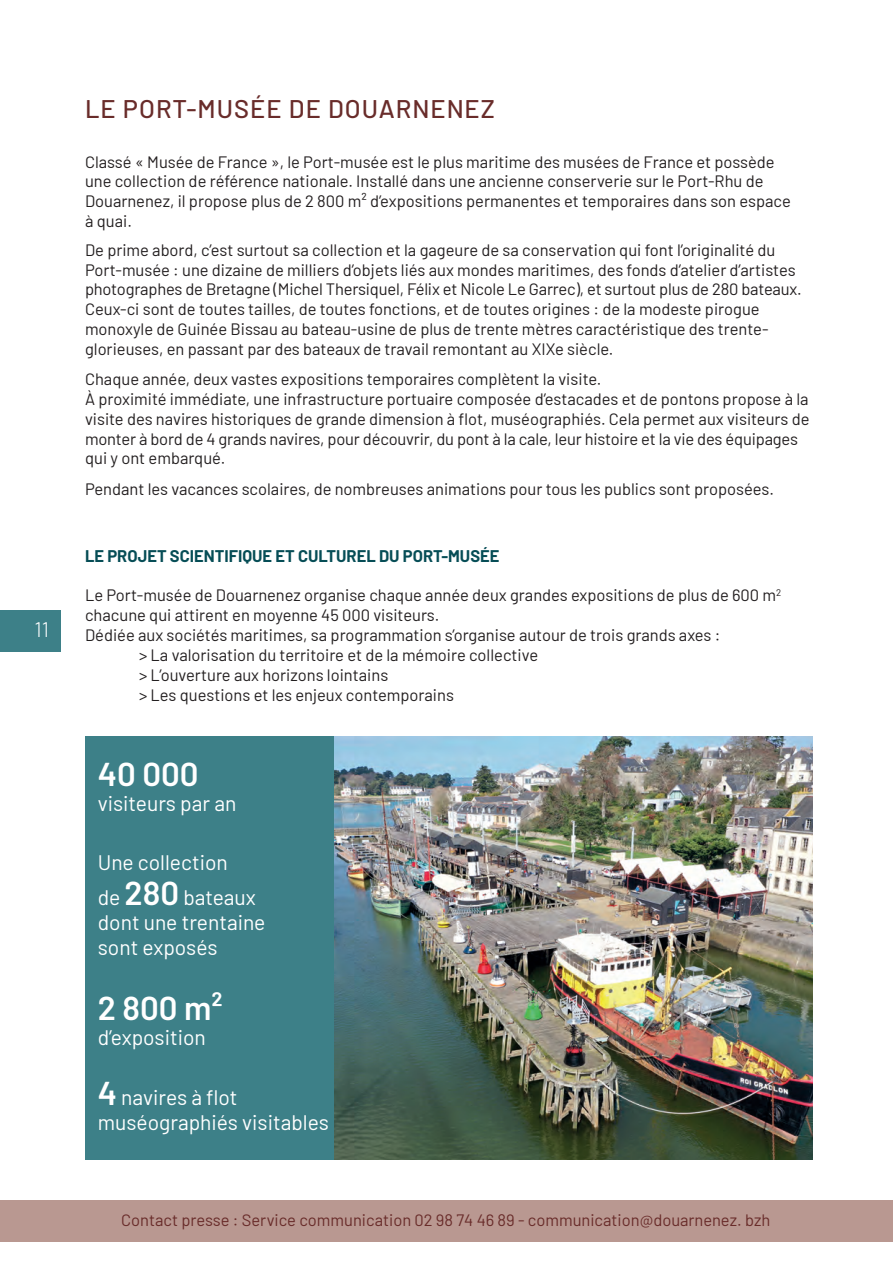
<style>
.page{position:relative;width:893px;height:1263px;background:#fff}
.page>*{position:absolute;margin:0;border:0;box-sizing:border-box;transform-origin:0 0}
.t1{font:600 33px "Barlow";color:#fff}
.t2{font:500 25.5px "Barlow";letter-spacing:.04em;color:#692c2a}
.t3{font:21px/25.2px "Barlow";color:#fff}
.t4{font:300 21px "Barlow";color:#fff}
.t5{font:16.5px/19.8px "Barlow";color:#231f20}
.t6{font:16.5px "Barlow";color:#692c2a}
.t7{font:700 16.5px "Barlow";color:#064d56}
.s1{font-weight:600;font-size:33px}
</style>
<div class="page">
<div style="left:0;top:1200px;width:893px;height:42px;background:#b99891"></div>
<img style="left:333px;top:737px;width:479px;height:423px">
<div style="left:85px;top:737px;width:248px;height:423px;background:#3d8088"></div>
<div style="left:0;top:611px;width:61px;height:41px;background:#3d8088"></div>
<p class="t4" style="left:34px;top:614px;width:16px">11</p>
<h2 class="t2" style="left:85px;top:90px;width:411px">LE PORT-MUSÉE DE DOUARNENEZ</h2>
<p class="t5" style="left:85px;top:151px;width:707px">Classé « Musée de France », le Port-musée est le plus maritime des musées de France et possède une collection de référence nationale. Installé dans une ancienne conserverie sur le Port-Rhu de Douarnenez, il propose plus de 2 800 m² d’expositions permanentes et temporaires dans son espace à quai.</p>
<p class="t5" style="left:85px;top:239px;width:718px">De prime abord, c’est surtout sa collection et la gageure de sa conservation qui font l’originalité du Port-musée : une dizaine de milliers d’objets liés aux mondes maritimes, des fonds d’atelier d’artistes photographes de Bretagne (Michel Thersiquel, Félix et Nicole Le Garrec), et surtout plus de 280 bateaux.<br>Ceux-ci sont de toutes tailles, de toutes fonctions, et de toutes origines : de la modeste pirogue monoxyle de Guinée Bissau au bateau-usine de plus de trente mètres caractéristique des trente&shy;glorieuses, en passant par des bateaux de travail remontant au XIXe siècle.</p>
<p class="t5" style="left:85px;top:368px;width:726px">Chaque année, deux vastes expositions temporaires complètent la visite.<br>À proximité immédiate, une infrastructure portuaire composée d’estacades et de pontons propose à la visite des navires historiques de grande dimension à flot, muséographiés. Cela permet aux visiteurs de monter à bord de 4 grands navires, pour découvrir, du pont à la cale, leur histoire et la vie des équipages qui y ont embarqué.</p>
<p class="t5" style="left:85px;top:477px;width:690px">Pendant les vacances scolaires, de nombreuses animations pour tous les publics sont proposées.</p>
<p class="t7" style="left:85px;top:544px;width:416px">LE PROJET SCIENTIFIQUE ET CULTUREL DU PORT-MUSÉE</p>
<p class="t5" style="left:85px;top:584px;width:698px">Le Port-musée de Douarnenez organise chaque année deux grandes expositions de plus de 600 m<sup>2</sup></p>
<p class="t5" style="left:85px;top:604px;width:356px">chacune qui attirent en moyenne 45 000 visiteurs.</p>
<p class="t5" style="left:85px;top:624px;width:637px">Dédiée aux sociétés maritimes, sa programmation s’organise autour de trois grands axes :</p>
<p class="t5" style="left:139px;top:644px;width:401px">&gt; La valorisation du territoire et de la mémoire collective</p>
<p class="t5" style="left:139px;top:663px;width:251px">&gt; L’ouverture aux horizons lointains</p>
<p class="t5" style="left:139px;top:683px;width:316px">&gt; Les questions et les enjeux contemporains</p>
<h1 class="t1" style="left:98px;top:749px;width:102px">40 000</h1>
<p class="t3" style="left:98px;top:789px;width:140px">visiteurs par an</p>
<p class="t3" style="left:98px;top:844px;width:160px;line-height:34.5px">Une collection<br>de <span class="s1">280</span> bateaux</p>
<p class="t3" style="left:98px;top:908px;width:169px">dont une trentaine sont exposés</p>
<h1 class="t1" style="left:98px;top:984px;width:126px">2 800 m²</h1>
<p class="t3" style="left:98px;top:1023px;width:110px">d’exposition</p>
<p class="t3" style="left:98px;top:1083px;width:233px"><span class="s1">4</span> navires à flot muséographiés visitables</p>
<p class="t6" style="left:121px;top:1208px;width:650px">Contact presse : Service communication 02 98 74 46 89 - communication@douarnenez. bzh</p>
</div>
